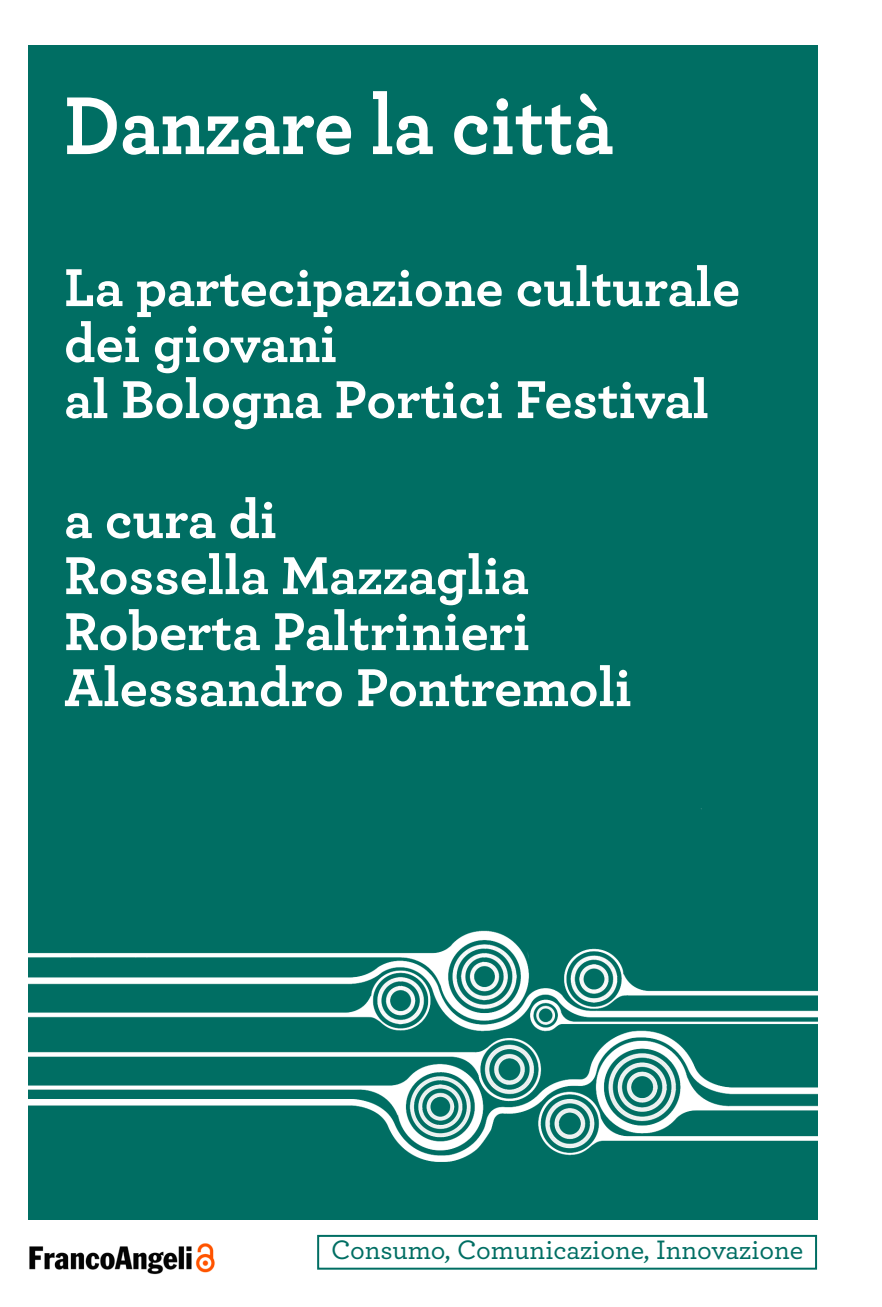
<style>
.page{position:relative;width:882px;height:1307px;background:#fff}
.page>*{position:absolute;margin:0;border:0;box-sizing:border-box;transform-origin:0 0}
.t1{font:700 86px "Archer";color:#fff;scale:.92 1}
.t2{font:700 56px/56px "Archer";color:#fff}
.t3{font:500 28px "Archer";color:#006e63}
</style>
<div class="page">
<div style="left:29px;top:45px;width:788px;height:1174px;background:#006e63"></div>
<div style="left:317px;top:1235px;width:500px;height:35px;border:2px solid #006e63"></div>
<img style="left:29px;top:1243px;width:186px;height:32px">
<p class="t1" style="left:64px;top:58px;width:599px">Danzare la città</p>
<p class="t2" style="left:64px;top:256px;width:677px">La partecipazione culturale dei giovani</p>
<p class="t2" style="left:64px;top:368px;width:646px">al Bologna Portici Festival</p>
<p class="t2" style="left:64px;top:488px;width:214px">a cura di</p>
<p class="t2" style="left:64px;top:544px;width:466px">Rossella Mazzaglia</p>
<p class="t2" style="left:64px;top:600px;width:467px">Roberta Paltrinieri</p>
<p class="t2" style="left:64px;top:656px;width:569px">Alessandro Pontremoli</p>
<p class="t3" style="left:331px;top:1230px;width:473px">Consumo, Comunicazione, Innovazione</p>
</div>
